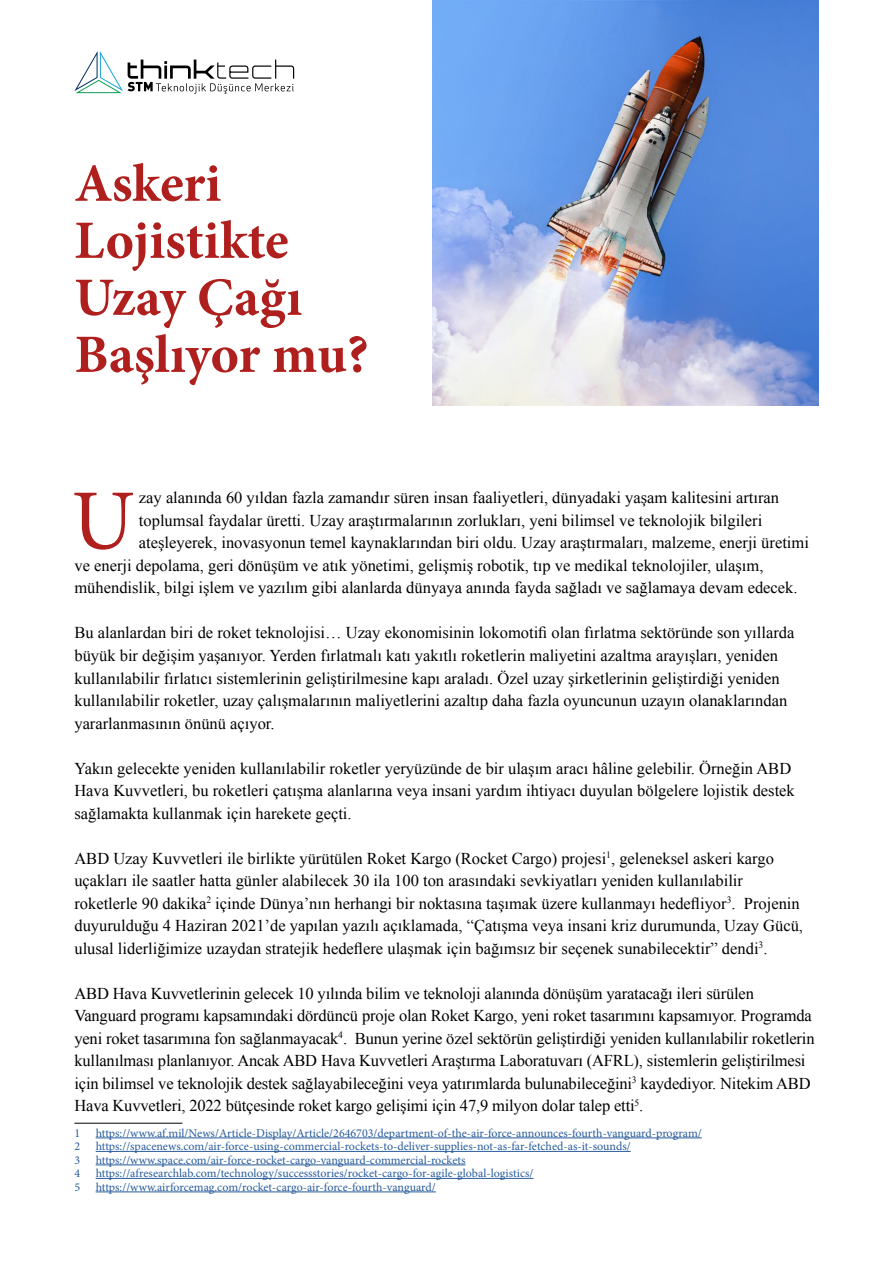
<style>
.page{position:relative;width:893px;height:1263px;background:#fff}
.page>*{position:absolute;margin:0;border:0;box-sizing:border-box;transform-origin:0 0}
.t1{font:85.8px "Minion Pro";color:#af1f1d}
.t2{font:700 54px/57px "Minion Pro";color:#af1f1d}
.t3{font:16.5px/22.5px "Times New Roman";color:#000}
.t4{font:12px "Minion Pro";letter-spacing:-.005em;color:#275b9b}
</style>
<div class="page">
<svg style="left:74px;top:51px;width:220px;height:43px"></svg>
<hr style="left:74px;top:1123px;width:108px;height:1px;background:#000">
<hr style="left:96px;top:1137px;width:606px;height:1px;background:#275b9b">
<hr style="left:96px;top:1151px;width:535px;height:1px;background:#275b9b">
<hr style="left:96px;top:1164px;width:370px;height:1px;background:#275b9b">
<hr style="left:96px;top:1178px;width:437px;height:1px;background:#275b9b">
<hr style="left:96px;top:1191px;width:340px;height:1px;background:#275b9b">
<img style="left:432px;top:0;width:387px;height:405px">
<h2 class="t2" style="left:74px;top:154px;width:296px">Askeri<br>Lojistikte<br>Uzay Çağı<br>Başlıyor mu?</h2>
<h1 class="t1" style="left:72px;top:464px;width:65px">U</h1>
<p class="t3" style="left:139px;top:486px;width:642px">zay alanında 60 yıldan fazla zamandır süren insan faaliyetleri, dünyadaki yaşam kalitesini artıran</p>
<p class="t3" style="left:139px;top:509px;width:625px">toplumsal faydalar üretti. Uzay araştırmalarının zorlukları, yeni bilimsel ve teknolojik bilgileri</p>
<p class="t3" style="left:139px;top:531px;width:671px">ateşleyerek, inovasyonun temel kaynaklarından biri oldu. Uzay araştırmaları, malzeme, enerji üretimi</p>
<p class="t3" style="left:74px;top:554px;width:690px">ve enerji depolama, geri dönüşüm ve atık yönetimi, gelişmiş robotik, tıp ve medikal teknolojiler, ulaşım,</p>
<p class="t3" style="left:74px;top:576px;width:725px">mühendislik, bilgi işlem ve yazılım gibi alanlarda dünyaya anında fayda sağladı ve sağlamaya devam edecek.</p>
<p class="t3" style="left:74px;top:621px;width:721px">Bu alanlardan biri de roket teknolojisi… Uzay ekonomisinin lokomotifi olan fırlatma sektöründe son yıllarda büyük bir değişim yaşanıyor. Yerden fırlatmalı katı yakıtlı roketlerin maliyetini azaltma arayışları, yeniden kullanılabilir fırlatıcı sistemlerinin geliştirilmesine kapı araladı. Özel uzay şirketlerinin geliştirdiği yeniden kullanılabilir roketler, uzay çalışmalarının maliyetlerini azaltıp daha fazla oyuncunun uzayın olanaklarından yararlanmasının önünü açıyor.</p>
<p class="t3" style="left:74px;top:756px;width:722px">Yakın gelecekte yeniden kullanılabilir roketler yeryüzünde de bir ulaşım aracı hâline gelebilir. Örneğin ABD<br>Hava Kuvvetleri, bu roketleri çatışma alanlarına veya insani yardım ihtiyacı duyulan bölgelere lojistik destek sağlamakta kullanmak için harekete geçti.</p>
<p class="t3" style="left:74px;top:846px;width:730px">ABD Uzay Kuvvetleri ile birlikte yürütülen Roket Kargo (Rocket Cargo) projesi<sup>1</sup>, geleneksel askeri kargo uçakları ile saatler hatta günler alabilecek 30 ila 100 ton arasındaki sevkiyatları yeniden kullanılabilir roketlerle 90 dakika<sup>2</sup> içinde Dünya’nın herhangi bir noktasına taşımak üzere kullanmayı hedefliyor<sup>3</sup>. Projenin duyurulduğu 4 Haziran 2021’de yapılan yazılı açıklamada, “Çatışma veya insani kriz durumunda, Uzay Gücü, ulusal liderliğimize uzaydan stratejik hedeflere ulaşmak için bağımsız bir seçenek sunabilecektir” dendi<sup>3</sup>.</p>
<p class="t3" style="left:74px;top:981px;width:742px">ABD Hava Kuvvetlerinin gelecek 10 yılında bilim ve teknoloji alanında dönüşüm yaratacağı ileri sürülen Vanguard programı kapsamındaki dördüncü proje olan Roket Kargo, yeni roket tasarımını kapsamıyor. Programda yeni roket tasarımına fon sağlanmayacak<sup>4</sup>. Bunun yerine özel sektörün geliştirdiği yeniden kullanılabilir roketlerin kullanılması planlanıyor. Ancak ABD Hava Kuvvetleri Araştırma Laboratuvarı (AFRL), sistemlerin geliştirilmesi için bilimsel ve teknolojik destek sağlayabileceğini veya yatırımlarda bulunabileceğini<sup>3</sup> kaydediyor. Nitekim ABD Hava Kuvvetleri, 2022 bütçesinde roket kargo gelişimi için 47,9 milyon dolar talep etti<sup>5</sup>.</p>
<p class="t4" style="left:74px;top:1125px;width:7px">1</p>
<p class="t4" style="left:96px;top:1125px;width:608px">https://www.af.mil/News/Article-Display/Article/2646703/department-of-the-air-force-announces-fourth-vanguard-program/</p>
<p class="t4" style="left:74px;top:1138px;width:7px">2</p>
<p class="t4" style="left:96px;top:1138px;width:537px">https://spacenews.com/air-force-using-commercial-rockets-to-deliver-supplies-not-as-far-fetched-as-it-sounds/</p>
<p class="t4" style="left:74px;top:1152px;width:7px">3</p>
<p class="t4" style="left:96px;top:1152px;width:371px">https://www.space.com/air-force-rocket-cargo-vanguard-commercial-rockets</p>
<p class="t4" style="left:74px;top:1165px;width:7px">4</p>
<p class="t4" style="left:96px;top:1165px;width:439px">https://afresearchlab.com/technology/successstories/rocket-cargo-for-agile-global-logistics/</p>
<p class="t4" style="left:74px;top:1179px;width:7px">5</p>
<p class="t4" style="left:96px;top:1179px;width:342px">https://www.airforcemag.com/rocket-cargo-air-force-fourth-vanguard/</p>
</div>
